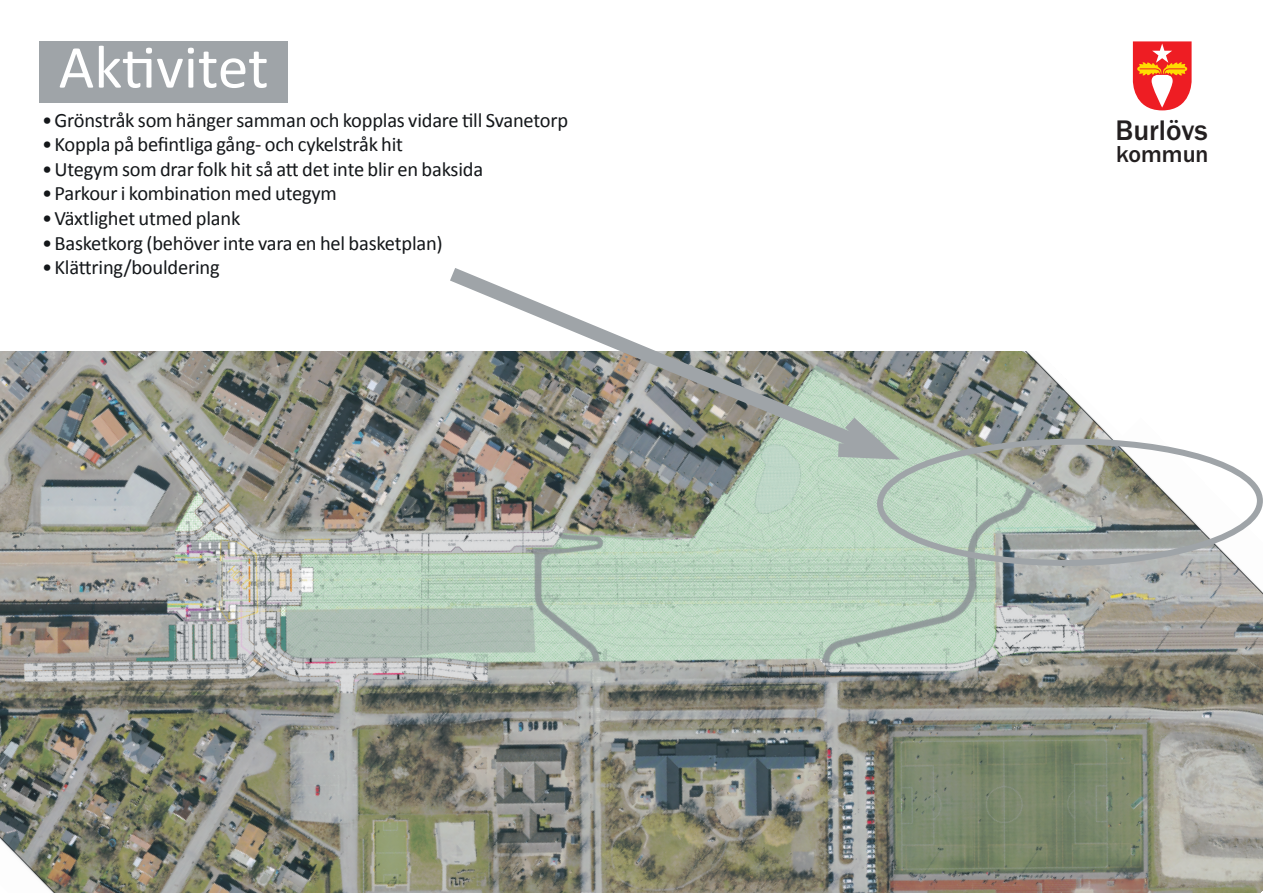
<style>
.page{position:relative;width:1263px;height:893px;background:#fff}
.page>*{position:absolute;margin:0;border:0;box-sizing:border-box;transform-origin:0 0}
.t1{font:61.5px "Calibri";letter-spacing:-.005em;color:#fff}
.t2{font:500 29.25px "Franklin Gothic";color:#231f20}
.t3{font:500 23.85px "Franklin Gothic";color:#231f20}
.t4{font:20.4px "Calibri";letter-spacing:-.01em;color:#14171a}
</style>
<div class="page">
<img style="left:0;top:351px;width:1263px;height:542px">
<svg style="left:1033px;top:351px;width:118px;height:85px"></svg>
<div style="left:39px;top:41px;width:249px;height:62px;background:#9fa4a8"></div>
<svg style="left:435px;top:268px;width:464px;height:202px"></svg>
<svg style="left:824px;top:403px;width:94px;height:64px;background:#b0c2b5"></svg>
<svg style="left:874px;top:437px;width:389px;height:132px"></svg>
<svg style="left:1133px;top:41px;width:59px;height:69px"></svg>
<h1 class="t1" style="left:59px;top:28px;width:211px">Aktivitet</h1>
<p class="t4" style="left:42px;top:107px;width:527px">•Grönstråk som hänger samman och kopplas vidare till Svanetorp</p>
<p class="t4" style="left:42px;top:132px;width:362px">•Koppla på befintliga gång- och cykelstråk hit</p>
<p class="t4" style="left:42px;top:156px;width:443px">•Utegym som drar folk hit så att det inte blir en baksida</p>
<p class="t4" style="left:42px;top:181px;width:296px">•Parkour i kombination med utegym</p>
<p class="t4" style="left:42px;top:205px;width:200px">•Växtlighet utmed plank</p>
<p class="t4" style="left:42px;top:230px;width:402px">•Basketkorg (behöver inte vara en hel basketplan)</p>
<p class="t4" style="left:42px;top:255px;width:179px">•Klättring/bouldering</p>
<h2 class="t2" style="left:1115px;top:112px;width:94px">Burlövs</h2>
<p class="t3" style="left:1116px;top:139px;width:94px">kommun</p>
</div>
